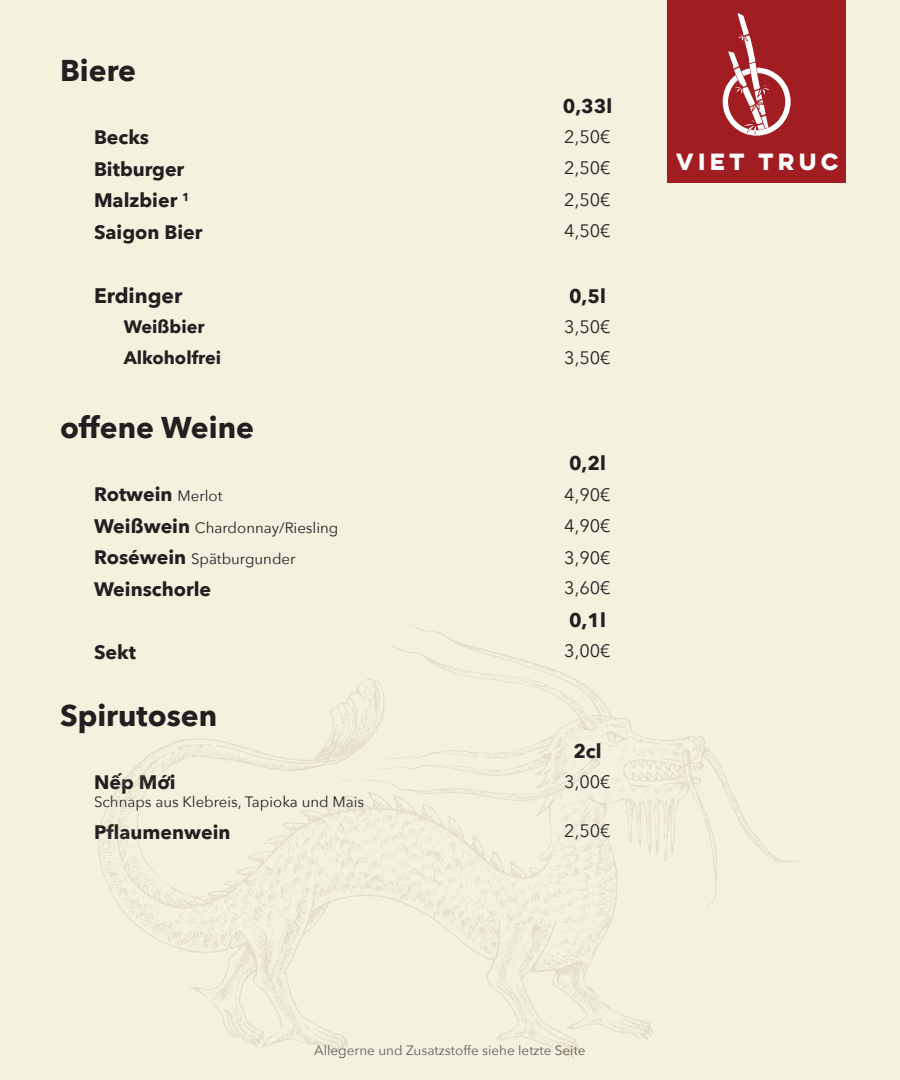
<style>
.page{position:relative;width:900px;height:1080px;background:#f4f1df}
.page>*{position:absolute;margin:0;border:0;box-sizing:border-box;transform-origin:0 0}
.t1{font:700 30px "Avenir Next";color:#231f20}
.t2{font:700 21px "Lulo Clean W01 One";color:#fff}
.t3{font:700 21px "Avenir Next";color:#231f20}
.t4{font:700 19.5px "Avenir Next";color:#231f20}
.t5{font:18px "Avenir Next";color:#231f20}
.t6{font:700 18px "Avenir Next";color:#231f20}
.t7{font:15px "Avenir Next";color:#231f20}
.t8{font:13.5px "Avenir Next";color:#231f20}
.s1{font-weight:400;font-size:15px}
.s2{font-weight:700;font-size:19.5px}
</style>
<div class="page">
<div style="left:667px;top:0;width:179px;height:183px;background:#a11d21"></div>
<svg style="left:723px;top:13px;width:68px;height:123px"></svg>
<img style="left:98px;top:626px;width:701px;height:433px">
<p class="t1" style="left:60px;top:45px;width:77px">Biere</p>
<p class="t4" style="left:563px;top:89px;width:51px">0,33l</p>
<p class="t4" style="left:94px;top:121px;width:57px">Becks</p>
<p class="t5" style="left:564px;top:122px;width:48px">2,50€</p>
<p class="t4" style="left:94px;top:152px;width:92px">Bitburger</p>
<p class="t5" style="left:564px;top:153px;width:48px">2,50€</p>
<p class="t4" style="left:94px;top:184px;width:97px">Malzbier <sup>1</sup></p>
<p class="t5" style="left:564px;top:185px;width:48px">2,50€</p>
<p class="t4" style="left:94px;top:215px;width:110px">Saigon Bier</p>
<p class="t5" style="left:564px;top:216px;width:48px">4,50€</p>
<p class="t3" style="left:94px;top:278px;width:90px">Erdinger</p>
<p class="t4" style="left:569px;top:280px;width:38px">0,5l</p>
<p class="t6" style="left:124px;top:312px;width:82px">Weißbier</p>
<p class="t5" style="left:564px;top:312px;width:48px">3,50€</p>
<p class="t6" style="left:124px;top:342px;width:99px">Alkoholfrei</p>
<p class="t5" style="left:564px;top:342px;width:48px">3,50€</p>
<p class="t1" style="left:60px;top:402px;width:196px">offene Weine</p>
<p class="t4" style="left:569px;top:446px;width:38px">0,2l</p>
<p class="t4" style="left:94px;top:478px;width:130px">Rotwein <span class="s1">Merlot</span></p>
<p class="t5" style="left:564px;top:479px;width:48px">4,90€</p>
<p class="t7" style="left:94px;top:515px;width:246px"><span class="s2">Weißwein</span> Chardonnay/Riesling</p>
<p class="t5" style="left:564px;top:511px;width:48px">4,90€</p>
<p class="t7" style="left:94px;top:547px;width:203px"><span class="s2">Roséwein</span> Spätburgunder</p>
<p class="t5" style="left:564px;top:543px;width:48px">3,90€</p>
<p class="t4" style="left:94px;top:572px;width:119px">Weinschorle</p>
<p class="t5" style="left:564px;top:573px;width:48px">3,60€</p>
<p class="t4" style="left:569px;top:604px;width:38px">0,1l</p>
<p class="t4" style="left:94px;top:635px;width:44px">Sekt</p>
<p class="t5" style="left:564px;top:636px;width:48px">3,00€</p>
<p class="t1" style="left:60px;top:690px;width:159px">Spirutosen</p>
<p class="t4" style="left:94px;top:765px;width:83px">Nếp Mới</p>
<p class="t7" style="left:94px;top:789px;width:272px">Schnaps aus Klebreis, Tapioka und Mais</p>
<p class="t4" style="left:573px;top:734px;width:30px">2cl</p>
<p class="t5" style="left:564px;top:766px;width:48px">3,00€</p>
<p class="t4" style="left:94px;top:815px;width:138px">Pflaumenwein</p>
<p class="t5" style="left:564px;top:816px;width:48px">2,50€</p>
<p class="t2" style="left:676px;top:146px;width:168px">VIET TRUC</p>
<p class="t8" style="left:314px;top:1039px;width:273px">Allegerne und Zusatzstoffe siehe letzte Seite</p>
</div>
